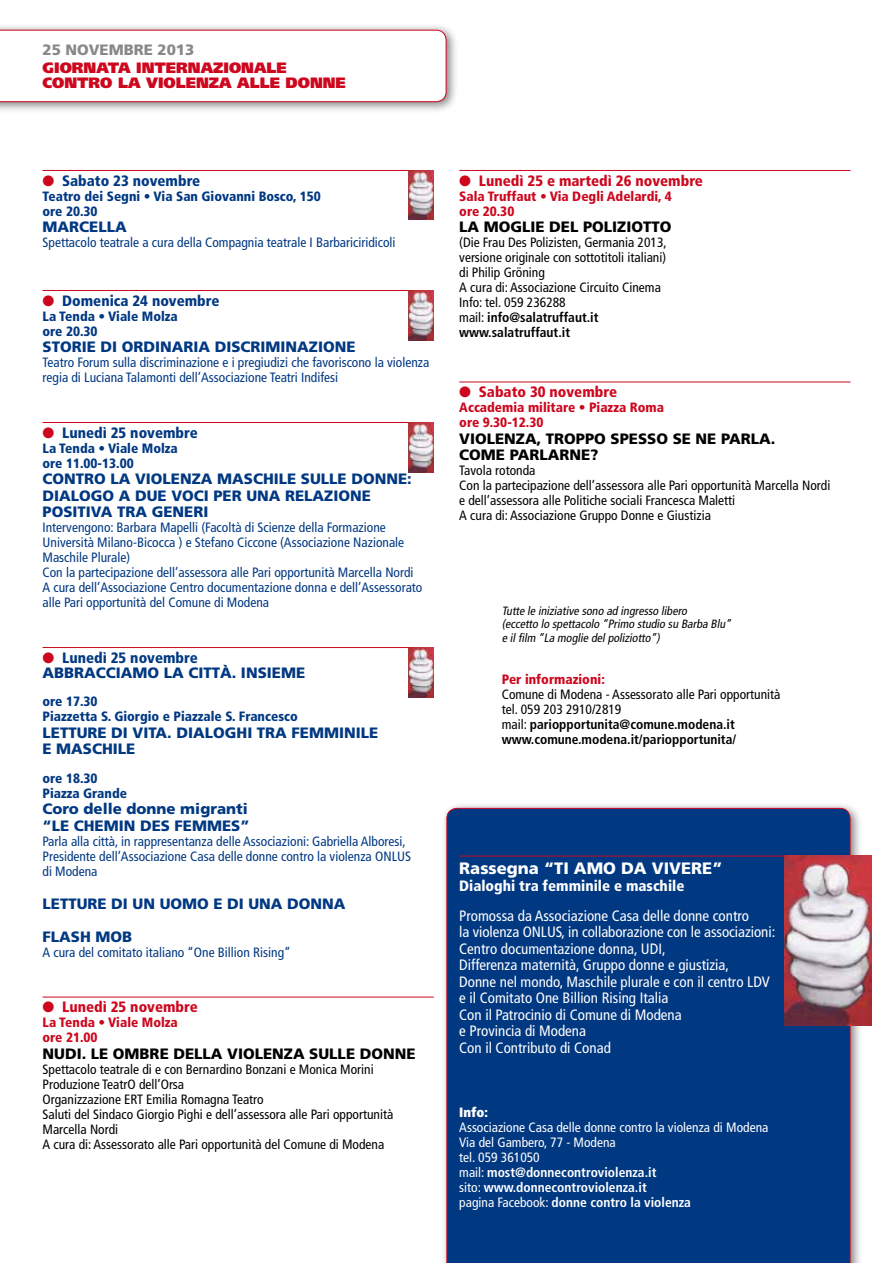
<style>
.page{position:relative;width:893px;height:1263px;background:#fff}
.page>*{position:absolute;margin:0;border:0;box-sizing:border-box;transform-origin:0 0}
.t1{font:900 16.5px "Frutiger";color:#fff}
.t2{font:condensed 15px/16.5px "Frutiger";color:#fff}
.t3{font:900 15px/16.5px "Frutiger";color:#003882}
.t4{font:900 15px/16.5px "Frutiger";color:#000}
.t5{font:900 condensed 15px "Frutiger";color:#cd071e}
.t6{font:900 condensed 15px "Frutiger";color:#003882}
.t7{font:900 15px/15px "Frutiger";color:#cd071e}
.t8{font:900 condensed 15px "Frutiger";color:#fff}
.t9{font:900 15px "Frutiger";color:#87888a}
.t10{font:condensed 13.5px/15px "Frutiger";color:#000}
.t11{font:condensed 13.5px/15px "Frutiger";color:#003882}
.t12{font:condensed 13.5px/15px "Frutiger";color:#fff}
.t13{font:900 condensed 13.5px/15px "Frutiger";color:#003882}
.t14{font:900 condensed 13.5px/15px "Frutiger";color:#cd071e}
.t15{font:900 condensed 13.5px "Frutiger";color:#fff}
.t16{font:italic condensed 12px/13.5px "Frutiger";color:#000}
.s1{color:#cd071e}
.s2{font-stretch:condensed}
.s3{font-weight:700}
</style>
<div class="page">
<div style="left:441px;top:801px;width:422px;height:462px;background:#000;opacity:.5"></div>
<div style="left:446px;top:808px;width:404px;height:455px;background:#003882"></div>
<hr style="left:43px;top:170px;width:391px;height:1px;background:#cd071e">
<hr style="left:43px;top:290px;width:391px;height:1px;background:#cd071e">
<hr style="left:43px;top:422px;width:391px;height:1px;background:#cd071e">
<hr style="left:43px;top:647px;width:391px;height:1px;background:#cd071e">
<hr style="left:43px;top:997px;width:391px;height:1px;background:#cd071e">
<hr style="left:459px;top:170px;width:391px;height:1px;background:#cd071e">
<hr style="left:459px;top:382px;width:391px;height:1px;background:#cd071e">
<hr style="left:459px;top:856px;width:391px;height:1px;background:#cd071e">
<div style="left:0;top:23px;width:459px;height:90px;background:#000;opacity:.5"></div>
<svg style="left:0;top:30px;width:446px;height:72px"></svg>
<img style="left:408px;top:170px;width:26px;height:50px">
<img style="left:408px;top:291px;width:26px;height:49px">
<img style="left:408px;top:422px;width:26px;height:50px">
<img style="left:408px;top:648px;width:26px;height:49px">
<img style="left:784px;top:856px;width:88px;height:169px">
<p class="t9" style="left:43px;top:41px;width:153px">25 NOVEMBRE 2013</p>
<p class="t7" style="left:43px;top:60px;width:305px">GIORNATA INTERNAZIONALE<br>CONTRO LA VIOLENZA ALLE DONNE</p>
<p class="t6" style="left:43px;top:172px;width:159px"><span class="s1">●</span> Sabato 23 novembre</p>
<p class="t13" style="left:43px;top:189px;width:280px">Teatro dei Segni • Via San Giovanni Bosco, 150 ore 20.30</p>
<p class="t3" style="left:43px;top:219px;width:86px">MARCELLA</p>
<p class="t11" style="left:43px;top:235px;width:355px">Spettacolo teatrale a cura della Compagnia teatrale I Barbariciridicoli</p>
<p class="t6" style="left:43px;top:292px;width:178px"><span class="s1">●</span> Domenica 24 novembre</p>
<p class="t13" style="left:43px;top:309px;width:137px">La Tenda • Viale Molza ore 20.30</p>
<p class="t3" style="left:43px;top:339px;width:315px">STORIE DI ORDINARIA DISCRIMINAZIONE</p>
<p class="t11" style="left:43px;top:355px;width:388px">Teatro Forum sulla discriminazione e i pregiudizi che favoriscono la violenza regia di Luciana Talamonti dell’Associazione Teatri Indifesi</p>
<p class="t6" style="left:43px;top:424px;width:157px"><span class="s1">●</span> Lunedì 25 novembre</p>
<p class="t13" style="left:43px;top:441px;width:137px">La Tenda • Viale Molza ore 11.00-13.00</p>
<p class="t3" style="left:43px;top:471px;width:371px">CONTRO LA VIOLENZA MASCHILE SULLE DONNE:<br>DIALOGO A DUE VOCI PER UNA RELAZIONE<br>POSITIVA TRA GENERI</p>
<p class="t11" style="left:43px;top:520px;width:381px">Intervengono: Barbara Mapelli (Facoltà di Scienze della Formazione Università Milano-Bicocca ) e Stefano Ciccone (Associazione Nazionale Maschile Plurale)<br>Con la partecipazione dell’assessora alle Pari opportunità Marcella Nordi A cura dell’Associazione Centro documentazione donna e dell’Assessorato alle Pari opportunità del Comune di Modena</p>
<p class="t3" style="left:43px;top:650px;width:264px;line-height:15px"><span class="s1">●</span> <span class="s2">Lunedì 25 novembre<br></span>ABBRACCIAMO LA CITTÀ. INSIEME</p>
<p class="t13" style="left:43px;top:694px;width:257px">ore 17.30<br>Piazzetta S. Giorgio e Piazzale S. Francesco</p>
<p class="t3" style="left:43px;top:724px;width:337px">LETTURE DI VITA. DIALOGHI TRA FEMMINILE<br>E MASCHILE</p>
<p class="t13" style="left:43px;top:771px;width:86px">ore 18.30<br>Piazza Grande</p>
<p class="t3" style="left:43px;top:801px;width:209px">Coro delle donne migranti “LE CHEMIN DES FEMMES”</p>
<p class="t11" style="left:43px;top:834px;width:370px">Parla alla città, in rappresentanza delle Associazioni: Gabriella Alboresi,<br>Presidente dell’Associazione Casa delle donne contro la violenza ONLUS di Modena</p>
<p class="t3" style="left:43px;top:895px;width:305px">LETTURE DI UN UOMO E DI UNA DONNA</p>
<p class="t3" style="left:43px;top:928px;width:91px">FLASH MOB</p>
<p class="t11" style="left:43px;top:945px;width:250px">A cura del comitato italiano “One Billion Rising”</p>
<p class="t5" style="left:43px;top:998px;width:157px">● Lunedì 25 novembre</p>
<p class="t14" style="left:43px;top:1015px;width:137px">La Tenda • Viale Molza ore 21.00</p>
<p class="t4" style="left:43px;top:1045px;width:375px">NUDI. LE OMBRE DELLA VIOLENZA SULLE DONNE</p>
<p class="t10" style="left:43px;top:1062px;width:352px">Spettacolo teatrale di e con Bernardino Bonzani e Monica Morini Produzione TeatrO dell’Orsa<br>Organizzazione ERT Emilia Romagna Teatro<br>Saluti del Sindaco Giorgio Pighi e dell’assessora alle Pari opportunità Marcella Nordi<br>A cura di: Assessorato alle Pari opportunità del Comune di Modena</p>
<p class="t5" style="left:459px;top:172px;width:245px">● Lunedì 25 e martedì 26 novembre</p>
<p class="t14" style="left:459px;top:189px;width:214px">Sala Truffaut • Via Degli Adelardi, 4 ore 20.30</p>
<p class="t4" style="left:459px;top:219px;width:214px">LA MOGLIE DEL POLIZIOTTO</p>
<p class="t10" style="left:459px;top:235px;width:209px">(Die Frau Des Polizisten, Germania 2013, versione originale con sottotitoli italiani) di Philip Gröning<br>A cura di: Associazione Circuito Cinema<br>Info: tel. 059 236288<br>mail: <span class="s3">info@salatruffaut.it www.salatruffaut.it</span></p>
<p class="t5" style="left:459px;top:383px;width:159px">● Sabato 30 novembre</p>
<p class="t14" style="left:459px;top:400px;width:206px">Accademia militare • Piazza Roma ore 9.30-12.30</p>
<p class="t4" style="left:459px;top:430px;width:318px">VIOLENZA, TROPPO SPESSO SE NE PARLA.<br>COME PARLARNE?</p>
<p class="t10" style="left:459px;top:463px;width:373px">Tavola rotonda<br>Con la partecipazione dell’assessora alle Pari opportunità Marcella Nordi e dell’assessora alle Politiche sociali Francesca Maletti<br>A cura di: Associazione Gruppo Donne e Giustizia</p>
<p class="t16" style="left:502px;top:604px;width:233px">Tutte le iniziative sono ad ingresso libero<br>(eccetto lo spettacolo “Primo studio su Barba Blu” e ilfilm “La moglie delpoliziotto”)</p>
<p class="t14" style="left:502px;top:672px;width:105px">Per informazioni:</p>
<p class="t10" style="left:502px;top:687px;width:280px">Comune di Modena - Assessorato alle Pari opportunità tel. 059 203 2910/2819<br>mail: <span class="s3">pariopportunita@comune.modena.it www.comune.modena.it/pariopportunita/</span></p>
<p class="t1" style="left:459px;top:859px;width:265px">Rassegna “TI AMO DA VIVERE”</p>
<p class="t8" style="left:459px;top:877px;width:227px">Dialoghi tra femminile e maschile</p>
<p class="t2" style="left:459px;top:907px;width:318px">Promossa da Associazione Casa delle donne contro<br>la violenza ONLUS, in collaborazione con le associazioni:<br>Centro documentazione donna, UDI,<br>Differenza maternità, Gruppo donne e giustizia,<br>Donne nel mondo, Maschile plurale e con il centro LDV e il Comitato One Billion Rising Italia<br>Con il Patrocinio di Comune di Modena<br>e Provincia di Modena<br>Con il Contributo di Conad</p>
<p class="t15" style="left:459px;top:1104px;width:30px">Info:</p>
<p class="t12" style="left:459px;top:1120px;width:311px">Associazione Casa delle donne contro la violenza di Modena Via del Gambero, 77 - Modena<br>tel. 059 361050<br>mail: <span class="s3">most@donnecontroviolenza.it<br></span>sito: <span class="s3">www.donnecontroviolenza.it<br></span>pagina Facebook: <span class="s3">donne contro la violenza</span></p>
</div>
